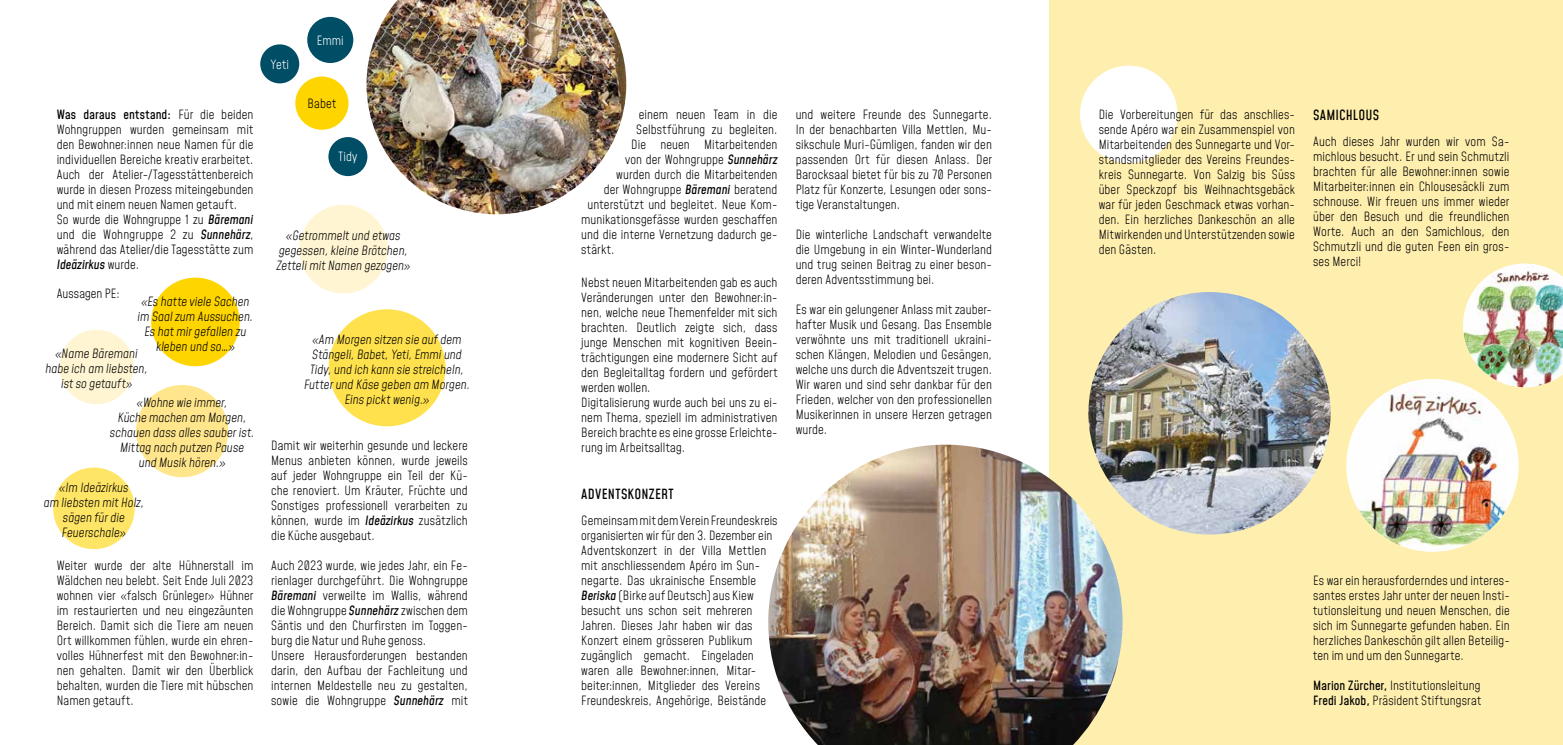
<style>
.page{position:relative;width:1563px;height:745px;background:#fff}
.page>*{position:absolute;margin:0;border:0;box-sizing:border-box;transform-origin:0 0}
.t1{font:500 13.75px "Mohave";letter-spacing:.015em;color:#000}
.t2{font:300 12.5px/15px "Mohave";letter-spacing:.01em;color:#000;text-align:justify}
.t3{font:italic 300 12.5px/15px "Mohave";letter-spacing:.005em;color:#000;text-align:center}
.t4{font:300 12.5px "Mohave";letter-spacing:.02em;color:#fff}
.s1{font-weight:500}
.s2{font-weight:500;font-style:italic}
</style>
<div class="page">
<div style="left:1049px;top:0;width:514px;height:744px;background:#ffefaf"></div>
<img style="left:1088px;top:292px;width:242px;height:242px;border-radius:121px">
<img style="left:1463px;top:263px;width:100px;height:124px">
<div style="left:1080px;top:66px;width:97px;height:97px;background:#fff;border-radius:50%"></div>
<div style="left:151px;top:277px;width:89px;height:89px;background:#ffd500;border-radius:50%"></div>
<div style="left:299px;top:205px;width:89px;height:88px;background:#fff5d2;border-radius:50%"></div>
<div style="left:136px;top:385px;width:92px;height:92px;background:#ffe68d;border-radius:50%"></div>
<div style="left:53px;top:467px;width:82px;height:81px;background:#ffe566;border-radius:50%"></div>
<div style="left:59px;top:329px;width:75px;height:75px;background:#fff5d2;border-radius:50%"></div>
<div style="left:329px;top:309px;width:116px;height:117px;background:#ffe14d;border-radius:50%"></div>
<div style="left:1346px;top:379px;width:172px;height:172px;background:#fff;border-radius:50%"></div>
<img style="left:1352px;top:379px;width:154px;height:172px">
<img style="left:366px;top:0;width:260px;height:214px">
<img style="left:768px;top:444px;width:358px;height:300px">
<div style="left:295px;top:76px;width:53px;height:54px;background:#ffd500;border-radius:50%"></div>
<div style="left:260px;top:44px;width:39px;height:39px;background:#004e66;border-radius:50%"></div>
<div style="left:307px;top:17px;width:46px;height:46px;background:#004e66;border-radius:50%"></div>
<div style="left:328px;top:137px;width:39px;height:39px;background:#004e66;border-radius:50%"></div>
<p class="t2" style="left:57px;top:108px;width:198px;text-align:left"><span class="s1">Was daraus entstand:</span> Für die beiden Wohngruppen wurden gemeinsam mit den Bewohner:innen neue Namen für die individuellen Bereiche kreativ erarbeitet.<br>Auch der Atelier-/Tagesstättenbereich wurde in diesen Prozess miteingebunden und mit einem neuen Namen getauft.<br>So wurde die Wohngruppe 1 zu <span class="s2">Bäremani </span>und die Wohngruppe 2 zu <span class="s2">Sunnehärz</span>, während das Atelier/die Tagesstätte zum <span class="s2">Ideäzirkus</span> wurde.</p>
<p class="t2" style="left:57px;top:286px;width:65px">Aussagen PE:</p>
<p class="t3" style="left:138px;top:294px;width:117px">«Es hatte viele Sachen im Saal zum Aussuchen.<br>Es hat mir gefallen zu kleben und so…»</p>
<p class="t3" style="left:45px;top:346px;width:104px">«Name Bäremani habe ich am liebsten, ist so getauft»</p>
<p class="t3" style="left:110px;top:396px;width:146px">«Wohne wie immer,<br>Küche machen am Morgen, schauen dass alles sauber ist.<br>Mittag nach putzen Pause und Musik hören.»</p>
<p class="t3" style="left:44px;top:480px;width:102px">«Im Ideäzirkus<br>am liebsten mit Holz, sägen für die<br>Feuerschale»</p>
<p class="t2" style="left:57px;top:558px;width:198px">Weiter wurde der alte Hühnerstall im Wäldchen neu belebt. Seit Ende Juli 2023 wohnen vier «falsch Grünleger» Hühner im restaurierten und neu eingezäunten Bereich. Damit sich die Tiere am neuen Ort willkommen fühlen, wurde ein ehren&shy;volles Hühnerfest mit den Bewohner:in&shy;nen gehalten. Damit wir den Überblick behalten, wurden die Tiere mit hübschen Namen getauft.</p>
<p class="t4" style="left:270px;top:57px;width:20px">Yeti</p>
<p class="t4" style="left:317px;top:33px;width:29px">Emmi</p>
<p class="t2" style="left:308px;top:96px;width:30px">Babet</p>
<p class="t4" style="left:338px;top:148px;width:21px">Tidy</p>
<p class="t3" style="left:277px;top:229px;width:135px">«Getrommelt und etwas gegessen, kleine Brötchen,<br>Zetteli mit Namen gezogen»</p>
<p class="t3" style="left:304px;top:332px;width:167px">«Am Morgen sitzen sie auf dem<br>Stängeli, Babet, Yeti, Emmi und<br>Tidy, und ich kann sie streicheln,<br>Futter und Käse geben am Morgen.<br>Eins pickt wenig.»</p>
<p class="t2" style="left:271px;top:438px;width:198px">Damit wir weiterhin gesunde und leckere Menus anbieten können, wurde jeweils auf jeder Wohngruppe ein Teil der Kü&shy;che renoviert. Um Kräuter, Früchte und Sonstiges professionell verarbeiten zu können, wurde im <span class="s2">Ideäzirkus</span> zusätzlich die Küche ausgebaut.</p>
<p class="t2" style="left:271px;top:558px;width:198px;text-align:left">Auch 2023 wurde, wie jedes Jahr, ein Fe&shy;rienlager durchgeführt. Die Wohngruppe <span class="s2">Bäremani</span> verweilte im Wallis, während die Wohngruppe <span class="s2">Sunnehärz</span> zwischen dem Säntis und den Churfirsten im Toggen&shy;burg die Natur und Ruhe genoss.<br>Unsere Herausforderungen bestanden darin, den Aufbau der Fachleitung und internen Meldestelle neu zu gestalten, sowie die Wohngruppe <span class="s2">Sunnehärz</span> mit</p>
<p class="t2" style="left:639px;top:108px;width:140px">einem neuen Team in die</p>
<p class="t2" style="left:636px;top:123px;width:143px">Selbstführung zu begleiten.</p>
<p class="t2" style="left:631px;top:138px;width:148px">Die neuen Mitarbeitenden</p>
<p class="t2" style="left:625px;top:153px;width:154px">von der Wohngruppe <span class="s2">Sunnehärz</span></p>
<p class="t2" style="left:616px;top:168px;width:163px">wurden durch die Mitarbeitenden</p>
<p class="t2" style="left:604px;top:183px;width:175px">der Wohngruppe <span class="s2">Bäremani</span> beratend</p>
<p class="t2" style="left:587px;top:198px;width:191px">unterstützt und begleitet. Neue Kom-</p>
<p class="t2" style="left:581px;top:213px;width:198px">munikationsgefässe wurden geschaffen</p>
<p class="t2" style="left:581px;top:228px;width:198px">und die interne Vernetzung dadurch ge-</p>
<p class="t2" style="left:581px;top:243px;width:35px">stärkt.</p>
<p class="t2" style="left:581px;top:275px;width:198px;text-align:left">Nebst neuen Mitarbeitenden gab es auch Veränderungen unter den Bewohner:in&shy;nen, welche neue Themenfelder mit sich brachten. Deutlich zeigte sich, dass junge Menschen mit kognitiven Beein&shy;trächtigungen eine modernere Sicht auf den Begleitalltag fordern und gefördert werden wollen.<br>Digitalisierung wurde auch bei uns zu ei&shy;nem Thema, speziell im administrativen Bereich brachte es eine grosse Erleichte&shy;rung im Arbeitsalltag.</p>
<p class="t1" style="left:581px;top:485px;width:94px">ADVENTSKONZERT</p>
<p class="t2" style="left:581px;top:513px;width:198px;text-align:left">Gemeinsam mit dem Verein Freundeskreis organisierten wir für den 3. Dezember ein Adventskonzert in der Villa Mettlen mit anschliessendem Apéro im Sun&shy;negarte. Das ukrainische Ensemble <span class="s2">Beriska</span> (Birke auf Deutsch) aus Kiew besucht uns schon seit mehreren Jahren. Dieses Jahr haben wir das Konzert einem grösseren Publikum zugänglich gemacht. Eingeladen waren alle Bewohner:innen, Mitar&shy;beiter:innen, Mitglieder des Vereins Freundeskreis, Angehörige, Beistände</p>
<p class="t2" style="left:795px;top:108px;width:198px">und weitere Freunde des Sunnegarte.<br>In der benachbarten Villa Mettlen, Mu&shy;sikschule Muri-Gümligen, fanden wir den passenden Ort für diesen Anlass. Der Barocksaal bietet für bis zu 70 Personen Platz für Konzerte, Lesungen oder sons&shy;tige Veranstaltungen.</p>
<p class="t2" style="left:795px;top:228px;width:198px">Die winterliche Landschaft verwandelte die Umgebung in ein Winter-Wunderland und trug seinen Beitrag zu einer beson&shy;deren Adventsstimmung bei.</p>
<p class="t2" style="left:795px;top:303px;width:198px">Es war ein gelungener Anlass mit zauber&shy;hafter Musik und Gesang. Das Ensemble verwöhnte uns mit traditionell ukraini&shy;schen Klängen, Melodien und Gesängen, welche uns durch die Adventszeit trugen.<br>Wir waren und sind sehr dankbar für den Frieden, welcher von den professionellen Musikerinnen in unsere Herzen getragen wurde.</p>
<p class="t2" style="left:1098px;top:108px;width:198px">Die Vorbereitungen für das anschlies&shy;sende Apéro war ein Zusammenspiel von Mitarbeitenden des Sunnegarte und Vor&shy;standsmitglieder des Vereins Freundes&shy;kreis Sunnegarte. Von Salzig bis Süss über Speckzopf bis Weihnachtsgebäck war für jeden Geschmack etwas vorhan&shy;den. Ein herzliches Dankeschön an alle Mitwirkenden und Unterstützenden sowie den Gästen.</p>
<p class="t1" style="left:1313px;top:106px;width:68px">SAMICHLOUS</p>
<p class="t2" style="left:1313px;top:134px;width:198px">Auch dieses Jahr wurden wir vom Sa&shy;michlous besucht. Er und sein Schmutzli brachten für alle Bewohner:innen sowie Mitarbeiter:innen ein Chlousesäckli zum schnouse. Wir freuen uns immer wieder über den Besuch und die freundlichen Worte. Auch an den Samichlous, den Schmutzli und die guten Feen ein gros&shy;ses Merci!</p>
<p class="t2" style="left:1313px;top:573px;width:198px">Es war ein herausforderndes und interes&shy;santes erstes Jahr unter der neuen Insti&shy;tutionsleitung und neuen Menschen, die sich im Sunnegarte gefunden haben. Ein herzliches Dankeschön gilt allen Beteilig&shy;ten im und um den Sunnegarte.</p>
<p class="t2" style="left:1313px;top:678px;width:169px"><span class="s1">Marion Zürcher,</span> Institutionsleitung<br><span class="s1">Fredi Jakob,</span> Präsident Stiftungsrat</p>
</div>
